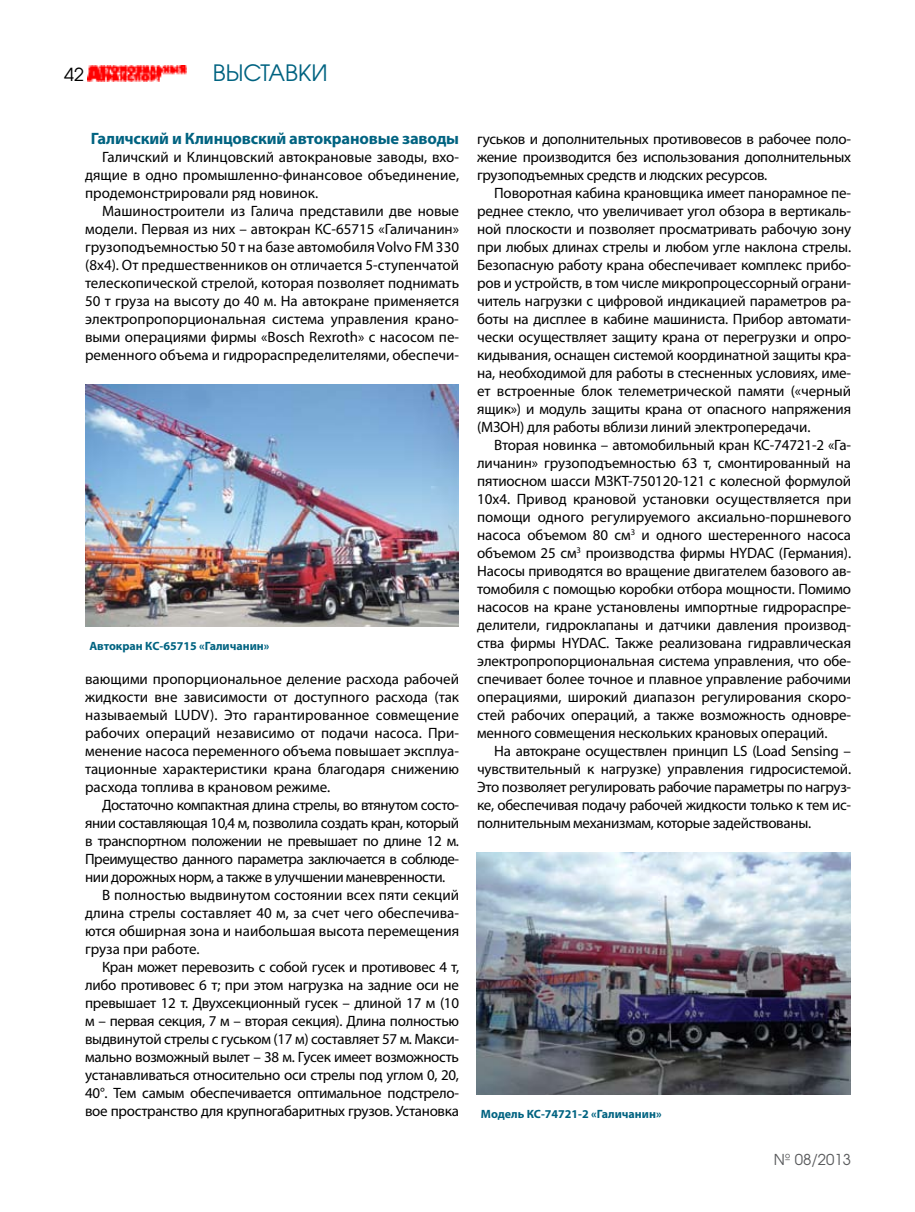
<style>
.page{position:relative;width:915px;height:1212px;background:#fff}
.page>*{position:absolute;margin:0;border:0;box-sizing:border-box;transform-origin:0 0}
.t1{font:22.5px "AG Avalanche C";color:#006381}
.t2{font:18px "AG Avalanche C";color:#000}
.t3{font:700 16.5px "Myriad Pro";letter-spacing:-.01em;color:#006381}
.t4{font:15px/18px "Myriad Pro";letter-spacing:-.02em;color:#000;text-align:justify}
.t5{font:15px "Myriad Pro";color:#000}
.t6{font:15px "AG Avalanche C";color:#58595b}
.t7{font:700 12px "Myriad Pro";color:#006381}
</style>
<div class="page">
<img style="left:88px;top:65px;width:99px;height:17px">
<img style="left:85px;top:384px;width:373px;height:242px">
<img style="left:476px;top:852px;width:374px;height:242px">
<p class="t2" style="left:64px;top:63px;width:21px">42</p>
<h1 class="t1" style="left:213px;top:59px;width:116px">ВЫСТАВКИ</h1>
<p class="t3" style="left:91px;top:128px;width:369px">Галичский и Клинцовский автокрановые заводы</p>
<p class="t4" style="left:85px;top:148px;width:375px;text-indent:17px">Галичский и Клинцовский автокрановые заводы, вхо&shy;дящие в одно промышленно-финансовое объединение, продемонстрировали ряд новинок.</p>
<p class="t4" style="left:85px;top:202px;width:375px;text-indent:17px">Машиностроители из Галича представили две новые модели. Первая из них – автокран КС-65715 «Галичанин» грузоподъемностью 50 т на базе автомобиля Volvo FM 330 (8х4). От предшественников он отличается 5-ступенчатой телескопической стрелой, которая позволяет поднимать 50 т груза на высоту до 40 м. На автокране применяется электропропорциональная система управления крано&shy;выми операциями фирмы «Bosch Rexroth» с насосом пе&shy;ременного объема и гидрораспределителями, обеспечи-</p>
<p class="t7" style="left:89px;top:638px;width:181px">Автокран КС-65715 «Галичанин»</p>
<p class="t4" style="left:85px;top:670px;width:375px">вающими пропорциональное деление расхода рабочей жидкости вне зависимости от доступного расхода (так называемый LUDV). Это гарантированное совмещение рабочих операций независимо от подачи насоса. При&shy;менение насоса переменного объема повышает эксплуа&shy;тационные характеристики крана благодаря снижению расхода топлива в крановом режиме.</p>
<p class="t4" style="left:102px;top:796px;width:358px">Достаточно компактная длина стрелы, во втянутом состо-</p>
<p class="t4" style="left:85px;top:814px;width:375px">янии составляющая 10,4 м, позволила создать кран, который</p>
<p class="t4" style="left:85px;top:832px;width:375px">в транспортном положении не превышает по длине 12 м.</p>
<p class="t4" style="left:85px;top:850px;width:375px">Преимущество данного параметра заключается в соблюде-</p>
<p class="t4" style="left:85px;top:868px;width:361px">нии дорожных норм, а также в улучшении маневренности.</p>
<p class="t5" style="left:102px;top:886px;width:358px">В полностью выдвинутом состоянии всех пяти секций</p>
<p class="t5" style="left:85px;top:904px;width:375px">длина стрелы составляет 40 м, за счет чего обеспечива-</p>
<p class="t5" style="left:85px;top:922px;width:375px">ются обширная зона и наибольшая высота перемещения</p>
<p class="t5" style="left:85px;top:940px;width:116px">груза при работе.</p>
<p class="t4" style="left:102px;top:958px;width:358px">Кран может перевозить с собой гусек и противовес 4 т,</p>
<p class="t4" style="left:85px;top:976px;width:375px">либо противовес 6 т; при этом нагрузка на задние оси не</p>
<p class="t4" style="left:85px;top:994px;width:375px">превышает 12 т. Двухсекционный гусек – длиной 17 м (10</p>
<p class="t4" style="left:85px;top:1012px;width:375px">м – первая секция, 7 м – вторая секция). Длина полностью</p>
<p class="t4" style="left:85px;top:1030px;width:375px">выдвинутой стрелы с гуськом (17 м) составляет 57 м. Макси-</p>
<p class="t4" style="left:85px;top:1048px;width:375px">мально возможный вылет – 38 м. Гусек имеет возможность</p>
<p class="t4" style="left:85px;top:1066px;width:375px">устанавливаться относительно оси стрелы под углом 0, 20,</p>
<p class="t4" style="left:85px;top:1084px;width:375px">40°. Тем самым обеспечивается оптимальное подстрело-</p>
<p class="t4" style="left:85px;top:1102px;width:375px">вое пространство для крупногабаритных грузов. Установка</p>
<p class="t4" style="left:477px;top:130px;width:375px">гуськов и дополнительных противовесов в рабочее поло&shy;жение производится без использования дополнительных грузоподъемных средств и людских ресурсов.</p>
<p class="t4" style="left:477px;top:184px;width:375px;text-indent:17px">Поворотная кабина крановщика имеет панорамное пе&shy;реднее стекло, что увеличивает угол обзора в вертикаль&shy;ной плоскости и позволяет просматривать рабочую зону при любых длинах стрелы и любом угле наклона стрелы.<br>Безопасную работу крана обеспечивает комплекс прибо&shy;ров и устройств, в том числе микропроцессорный ограни&shy;читель нагрузки с цифровой индикацией параметров ра&shy;боты на дисплее в кабине машиниста. Прибор автомати&shy;чески осуществляет защиту крана от перегрузки и опро&shy;кидывания, оснащен системой координатной защиты кра&shy;на, необходимой для работы в стесненных условиях, име&shy;ет встроенные блок телеметрической памяти («черный ящик») и модуль защиты крана от опасного напряжения (МЗОН) для работы вблизи линий электропередачи.</p>
<p class="t4" style="left:477px;top:436px;width:375px;text-indent:17px">Вторая новинка – автомобильный кран КС-74721-2 «Га&shy;личанин» грузоподъемностью 63 т, смонтированный на пятиосном шасси МЗКТ-750120-121 с колесной формулой 10х4. Привод крановой установки осуществляется при помощи одного регулируемого аксиально-поршневого насоса объемом 80 см<sup>3</sup> и одного шестеренного насоса объемом 25 см<sup>3</sup> производства фирмы HYDAC (Германия).<br>Насосы приводятся во вращение двигателем базового ав&shy;томобиля с помощью коробки отбора мощности. Помимо насосов на кране установлены импортные гидрораспре&shy;делители, гидроклапаны и датчики давления производ&shy;ства фирмы HYDAC. Также реализована гидравлическая электропропорциональная система управления, что обе&shy;спечивает более точное и плавное управление рабочими операциями, широкий диапазон регулирования скоро&shy;стей рабочих операций, а также возможность одновре&shy;менного совмещения нескольких крановых операций.</p>
<p class="t4" style="left:477px;top:742px;width:375px;text-indent:17px">На автокране осуществлен принцип LS (Load Sensing – чувствительный к нагрузке) управления гидросистемой.<br>Это позволяет регулировать рабочие параметры по нагруз&shy;ке, обеспечивая подачу рабочей жидкости только к тем ис&shy;полнительным механизмам, которые задействованы.</p>
<p class="t7" style="left:480px;top:1106px;width:182px">Модель КС-74721-2 «Галичанин»</p>
<p class="t6" style="left:773px;top:1150px;width:79px">№ 08/2013</p>
</div>
